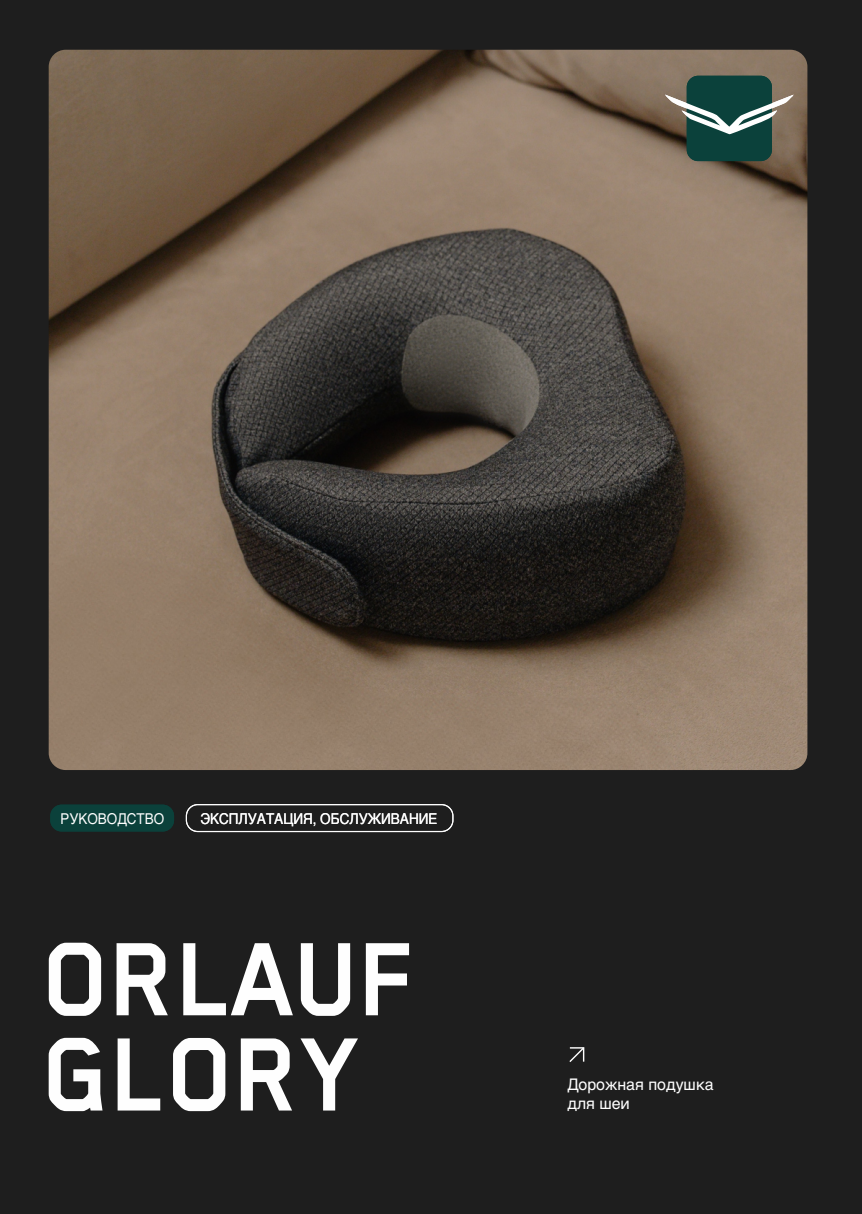
<style>
.page{position:relative;width:862px;height:1214px;background:#fff}
.page>*{position:absolute;margin:0;border:0;box-sizing:border-box;transform-origin:0 0}
.t1{font:700 120.4px/95.2px "Blender Pro";color:#fefefe;scale:.96 1}
.t2{font:16px/19.2px "Helvetica";color:#fefefe}
.t3{font:15px "Helvetica";color:#fefefe;scale:.9 1}
</style>
<div class="page">
<div style="left:0;top:0;width:862px;height:1213px;background:#1e1e1e"></div>
<div style="left:50px;top:804px;width:124px;height:27px;background:#0b413b;border-radius:11px"></div>
<div style="left:186px;top:804px;width:267px;height:28px;border:1px solid #fefefe;border-radius:11px"></div>
<svg style="left:569px;top:1047px;width:16px;height:15px"></svg>
<img style="left:49px;top:50px;width:758px;height:720px;border-radius:17px">
<div style="left:687px;top:76px;width:85px;height:85px;background:#0b413b;border-radius:11px"></div>
<svg style="left:665px;top:95px;width:128px;height:39px"></svg>
<p class="t3" style="left:60px;top:812px;width:117px">РУКОВОДСТВО</p>
<p class="t3" style="left:200px;top:812px;width:265px">ЭКСПЛУАТАЦИЯ, ОБСЛУЖИВАНИЕ</p>
<h1 class="t1" style="left:44px;top:931px;width:391px">ORLAUF<br>GLORY</h1>
<p class="t2" style="left:567px;top:1075px;width:148px">Дорожная подушка для шеи</p>
</div>
